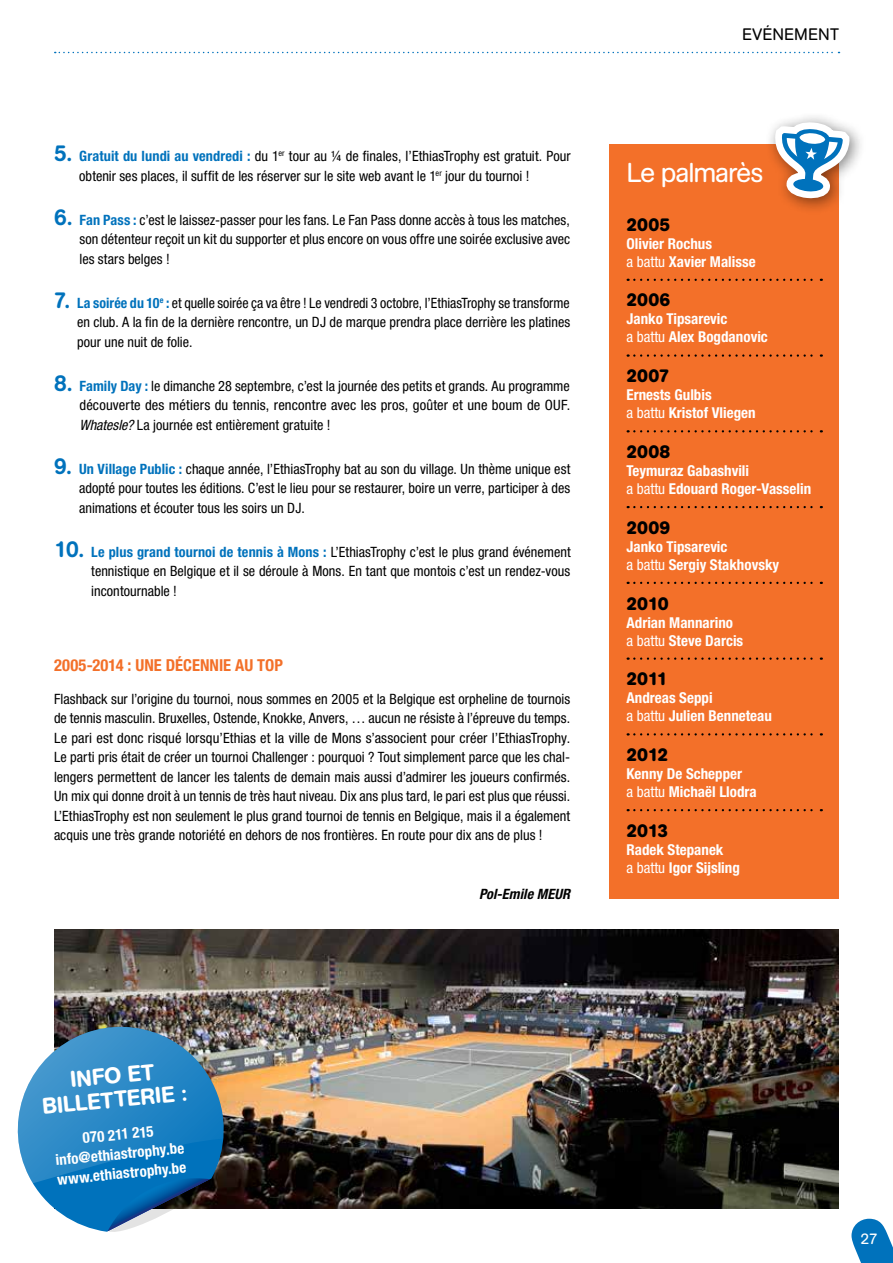
<style>
.page{position:relative;width:893px;height:1263px;background:#fff}
.page>*{position:absolute;margin:0;border:0;box-sizing:border-box;transform-origin:0 0}
.t1{font:27px "AG Book Rounded";color:#fff}
.t2{font:500 22.5px/24px "AG Book Rounded";color:#fff;text-align:center}
.t3{font:700 18px "AG Book Rounded";letter-spacing:-.005em;color:#000}
.t4{font:700 condensed 16.5px "Helvetica Neue LT Std";letter-spacing:.005em;color:#f37029}
.t5{font:16.5px "AG Book Rounded";letter-spacing:.005em;color:#000}
.t6{font:700 condensed 15px/18px "Helvetica Neue LT Std";color:#fff}
.t7{font:15px "AG Book Rounded";color:#fff}
.t8{font:condensed 14.25px/19.5px "Helvetica Neue LT Std";letter-spacing:.005em;color:#000;text-align:justify}
.t9{font:italic 700 condensed 14.25px "Helvetica Neue LT Std";letter-spacing:.005em;color:#000}
.s1{font-family:"AG Book Rounded";font-weight:500;font-stretch:normal;font-size:22.5px;color:#0072bc}
.s2{font-weight:700;color:#0072bc}
.s3{font-style:italic}
.s4{font-weight:400}
</style>
<div class="page">
<svg style="left:851px;top:1219px;width:42px;height:44px"></svg>
<svg style="left:55px;top:52px;width:784px;height:1px"></svg>
<div style="left:609px;top:145px;width:230px;height:754px;background:#f37029"></div>
<svg style="left:628px;top:279px;width:194px;height:2px"></svg>
<svg style="left:628px;top:354px;width:194px;height:3px"></svg>
<svg style="left:628px;top:430px;width:194px;height:2px"></svg>
<svg style="left:628px;top:506px;width:194px;height:2px"></svg>
<svg style="left:628px;top:582px;width:194px;height:2px"></svg>
<svg style="left:628px;top:657px;width:194px;height:3px"></svg>
<svg style="left:628px;top:733px;width:194px;height:2px"></svg>
<svg style="left:628px;top:809px;width:194px;height:2px"></svg>
<img style="left:54px;top:929px;width:785px;height:280px">
<img style="left:54px;top:1012px;width:174px;height:15px">
<svg style="left:17px;top:1027px;width:211px;height:205px;background:#478ebd"></svg>
<div style="left:764px;top:112px;width:102px;height:103px;background:#000;opacity:.5"></div>
<svg style="left:769px;top:114px;width:84px;height:93px"></svg>
<p class="t8" style="left:79px;top:146px;width:493px;text-indent:-25px"><span class="s1">5.</span> <span class="s2">Gratuit du lundi au vendredi :</span> du 1<sup>er</sup> tour au ¼ de finales, l’EthiasTrophy est gratuit. Pour obtenir ses places, il suffit de les réserver sur le site web avant le 1<sup>er</sup> jour du tournoi !</p>
<p class="t8" style="left:79px;top:210px;width:492px;text-indent:-25px"><span class="s1">6.</span> <span class="s2">Fan Pass :</span> c’est le laissez-passer pour les fans. Le Fan Pass donne accès à tous les matches, son détenteur reçoit un kit du supporter et plus encore on vous offre une soirée exclusive avec les stars belges !</p>
<p class="t8" style="left:77px;top:293px;width:494px;text-indent:-23px"><span class="s1">7.</span> <span class="s2">La soirée du 10</span><sup>e</sup> <span class="s2">:</span> et quelle soirée ça va être ! Le vendredi 3 octobre, l’EthiasTrophy se transforme en club. A la fin de la dernière rencontre, un DJ de marque prendra place derrière les platines pour une nuit de folie.</p>
<p class="t8" style="left:79px;top:376px;width:492px;text-indent:-25px"><span class="s1">8.</span> <span class="s2">Family Day :</span> le dimanche 28 septembre, c’est la journée des petits et grands. Au programme découverte des métiers du tennis, rencontre avec les pros, goûter et une boum de OUF.<br><span class="s3">Whatesle?</span> La journée est entièrement gratuite !</p>
<p class="t8" style="left:79px;top:459px;width:493px;text-indent:-25px"><span class="s1">9.</span> <span class="s2">Un Village Public :</span> chaque année, l’EthiasTrophy bat au son du village. Un thème unique est adopté pour toutes les éditions. C’est le lieu pour se restaurer, boire un verre, participer à des animations et écouter tous les soirs un DJ.</p>
<p class="t8" style="left:91px;top:542px;width:481px;text-indent:-37px"><span class="s1">10.</span> <span class="s2">Le plus grand tournoi de tennis à Mons :</span> L’EthiasTrophy c’est le plus grand événement tennistique en Belgique et il se déroule à Mons. En tant que montois c’est un rendez-vous incontournable !</p>
<p class="t4" style="left:54px;top:655px;width:230px">2005-2014 : une décennie au top</p>
<p class="t8" style="left:54px;top:689px;width:518px">Flashback sur l’origine du tournoi, nous sommes en 2005 et la Belgique est orpheline de tournois de tennis masculin. Bruxelles, Ostende, Knokke, Anvers, … aucun ne résiste à l’épreuve du temps.<br>Le pari est donc risqué lorsqu’Ethias et la ville de Mons s’associent pour créer l’EthiasTrophy.<br>Le parti pris était de créer un tournoi Challenger : pourquoi ? Tout simplement parce que les chal&shy;lengers permettent de lancer les talents de demain mais aussi d’admirer les joueurs confirmés.<br>Un mix qui donne droit à un tennis de très haut niveau. Dix ans plus tard, le pari est plus que réussi.<br>L’EthiasTrophy est non seulement le plus grand tournoi de tennis en Belgique, mais il a également acquis une très grande notoriété en dehors de nos frontières. En route pour dix ans de plus !</p>
<p class="t9" style="left:479px;top:885px;width:93px">Pol-Emile Meur</p>
<p class="t5" style="left:742px;top:25px;width:94px">Evénem ent</p>
<h1 class="t1" style="left:626px;top:158px;width:138px">Le palmarès</h1>
<p class="t3" style="left:626px;top:214px;width:45px">2005</p>
<p class="t6" style="left:626px;top:234px;width:131px">Olivier Rochus<br><span class="s4">a battu</span> Xavier Malisse</p>
<p class="t3" style="left:626px;top:290px;width:45px">2006</p>
<p class="t6" style="left:626px;top:310px;width:143px">Janko Tipsarevic<br><span class="s4">a battu</span> Alex Bogdanovic</p>
<p class="t3" style="left:626px;top:365px;width:45px">2007</p>
<p class="t6" style="left:626px;top:386px;width:131px">Ernests Gulbis<br><span class="s4">a battu</span> Kristof Vliegen</p>
<p class="t3" style="left:626px;top:441px;width:45px">2008</p>
<p class="t6" style="left:626px;top:461px;width:186px">Teymuraz Gabashvili<br><span class="s4">a battu</span> Edouard Roger-Vasselin</p>
<p class="t3" style="left:626px;top:517px;width:45px">2009</p>
<p class="t6" style="left:626px;top:537px;width:154px">Janko Tipsarevic<br><span class="s4">a battu</span> Sergiy Stakhovsky</p>
<p class="t3" style="left:626px;top:593px;width:44px">2010</p>
<p class="t6" style="left:626px;top:613px;width:118px">Adrian Mannarino <span class="s4">a battu</span> Steve Darcis</p>
<p class="t3" style="left:626px;top:669px;width:43px">2011</p>
<p class="t6" style="left:626px;top:689px;width:147px">Andreas Seppi<br><span class="s4">a battu</span> Julien Benneteau</p>
<p class="t3" style="left:626px;top:744px;width:43px">2012</p>
<p class="t6" style="left:626px;top:764px;width:132px">Kenny De Schepper<br><span class="s4">a battu</span> Michaël Llodra</p>
<p class="t3" style="left:626px;top:820px;width:43px">2013</p>
<p class="t6" style="left:626px;top:840px;width:115px">Radek Stepanek<br><span class="s4">a battu</span> Igor Sijsling</p>
<h2 class="t2" style="left:39px;top:1071px;width:147px;rotate:-6deg">Info et<br>bill etter ie :</h2>
<p class="t6" style="left:52px;top:1131px;width:131px;line-height:19.5px;text-align:center;rotate:-6deg">070 211 215 info@ethiastrophy.be www.ethiastrophy.be</p>
<p class="t7" style="left:861px;top:1230px;width:18px">27</p>
</div>
